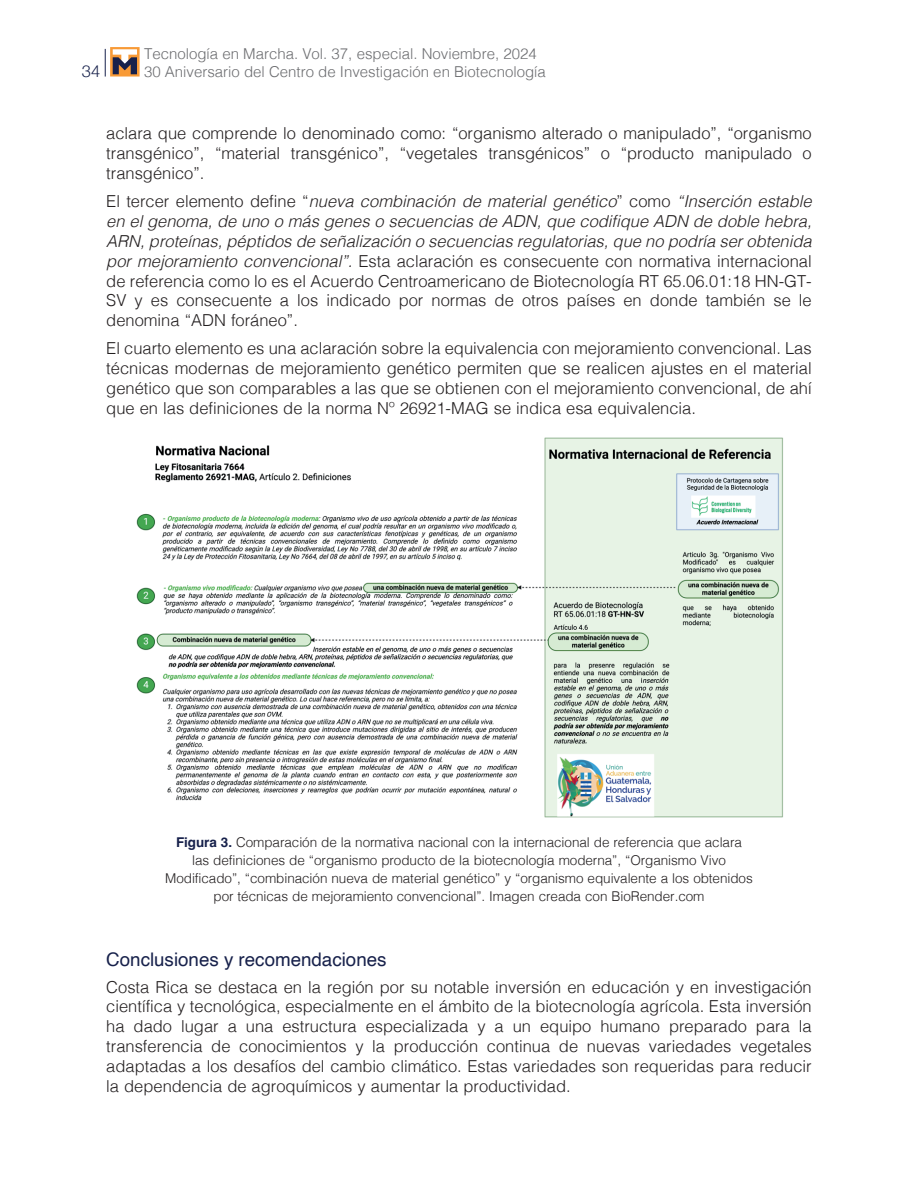
<style>
.page{position:relative;width:918px;height:1188px;background:#fff}
.page>*{position:absolute;margin:0;border:0;box-sizing:border-box;transform-origin:0 0}
.t1{font:18.75px "Helvetica";color:#17214b}
.t2{font:300 16.5px/19.8px "Helvetica";color:#231f20;text-align:justify}
.t3{font:300 16.5px "Helvetica Neue";color:#17214b}
.t4{font:300 15px "Helvetica";color:#6c6d70}
.t5{font:300 13.5px/18px "Helvetica";letter-spacing:-.005em;color:#231f20;text-align:center}
.s1{font-style:italic}
.s2{font-weight:700;color:#17214b}
</style>
<div class="page">
<svg style="left:105px;top:49px;width:1px;height:28px"></svg>
<svg style="left:110px;top:47px;width:30px;height:30px"></svg>
<svg style="left:113px;top:49px;width:24px;height:25px"></svg>
<img style="left:136px;top:437px;width:647px;height:381px">
<p class="t4" style="left:144px;top:40px;width:394px">Tecnología en Marcha. Vol. 37, especial. Noviembre, 2024</p>
<p class="t3" style="left:82px;top:57px;width:20px">34</p>
<p class="t4" style="left:144px;top:58px;width:403px">30 Aniversario del Centro de Investigación en Biotecnología</p>
<p class="t2" style="left:106px;top:122px;width:707px">aclara que comprende lo denominado como: “organismo alterado o manipulado”, “organismo transgénico”, “material transgénico”, “vegetales transgénicos” o “producto manipulado o transgénico”.</p>
<p class="t2" style="left:106px;top:190px;width:707px">El tercer elemento define “<span class="s1">nueva combinación de material genético</span>” como <span class="s1">“Inserción estable en el genoma, de uno o más genes o secuencias de ADN, que codifique ADN de doble hebra, ARN, proteínas, péptidos de señalización o secuencias regulatorias, que no podría ser obtenida por mejoramiento convencional”.</span> Esta aclaración es consecuente con normativa internacional de referencia como lo es el Acuerdo Centroamericano de Biotecnología RT 65.06.01:18 HN-GT-SV y es consecuente a los indicado por normas de otros países en donde también se le denomina “ADN foráneo”.</p>
<p class="t2" style="left:106px;top:337px;width:707px">El cuarto elemento es una aclaración sobre la equivalencia con mejoramiento convencional. Las técnicas modernas de mejoramiento genético permiten que se realicen ajustes en el material genético que son comparables a las que se obtienen con el mejoramiento convencional, de ahí que en las definiciones de la norma Nº 26921-MAG se indica esa equivalencia.</p>
<p class="t5" style="left:165px;top:833px;width:589px"><span class="s2">Figura 3.</span> Comparación de la normativa nacional con la internacional de referencia que aclara<br>las definiciones de “organismo producto de la biotecnología moderna”, “Organismo Vivo Modificado”, “combinación nueva de material genético” y “organismo equivalente a los obtenidos por técnicas de mejoramiento convencional”. Imagen creada con BioRender.com</p>
<p class="t1" style="left:106px;top:945px;width:282px">Conclusiones y recomendaciones</p>
<p class="t2" style="left:106px;top:976px;width:707px">Costa Rica se destaca en la región por su notable inversión en educación y en investigación científica y tecnológica, especialmente en el ámbito de la biotecnología agrícola. Esta inversión ha dado lugar a una estructura especializada y a un equipo humano preparado para la transferencia de conocimientos y la producción continua de nuevas variedades vegetales adaptadas a los desafíos del cambio climático. Estas variedades son requeridas para reducir la dependencia de agroquímicos y aumentar la productividad.</p>
</div>
